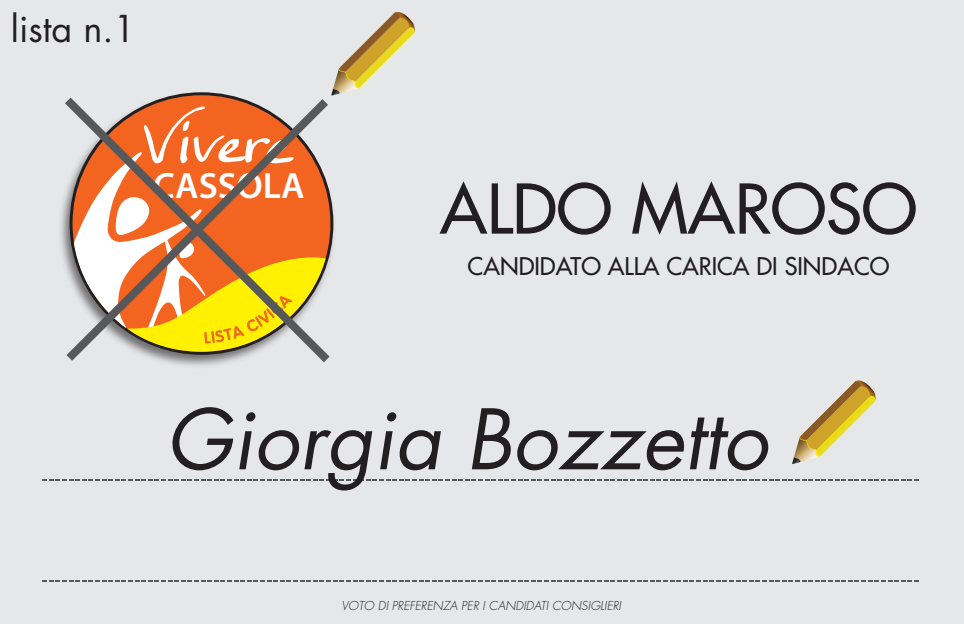
<style>
.page{position:relative;width:964px;height:624px;background:#e6e7e9}
.page>*{position:absolute;margin:0;border:0;box-sizing:border-box;transform-origin:0 0}
.t1{font:italic 80.8px "Futura Std";color:#231f20}
.t2{font:500 66.4px "Futura Std";color:#231f20}
.t3{font:55.6px "Ellianarelle's Path";color:#fff;scale:1.31 1}
.t4{font:600 36.8px "Myriad Pro";color:#fff}
.t5{font:36px "Futura Std";color:#231f20}
.t6{font:500 23.6px "Futura Std";color:#231f20}
.t7{font:italic 300 12px "Futura Std";color:#231f20}
</style>
<div class="page">
<svg style="left:42px;top:479px;width:609px;height:2px"></svg>
<svg style="left:42px;top:580px;width:609px;height:2px"></svg>
<svg style="left:792px;top:380px;width:84px;height:84px"></svg>
<svg style="left:333px;top:11px;width:82px;height:83px"></svg>
<svg style="left:60px;top:91px;width:276px;height:275px"></svg>
<svg style="left:74px;top:152px;width:252px;height:211px;background:#df9b59"></svg>
<h3 class="t5" style="left:11px;top:6px;width:126px">lista n.1</h3>
<h3 class="t3" style="left:143px;top:105px;width:49px">V</h3>
<h3 class="t3" style="left:179px;top:110px;width:90px;rotate:1deg">ivere</h3>
<h3 class="t4" style="left:153px;top:162px;width:153px">CASSOLA</h3>
<h2 class="t2" style="left:440px;top:167px;width:478px">ALDO MAROSO</h2>
<h3 class="t6" style="left:468px;top:252px;width:423px">CANDIDATO ALLA CARICA DI SINDACO</h3>
<h1 class="t1" style="left:165px;top:388px;width:604px">Giorgia Bozzetto</h1>
<p class="t7" style="left:342px;top:598px;width:281px">VOTO DI PREFERENZA PER I CANDIDATI CONSIGLIERI</p>
</div>
